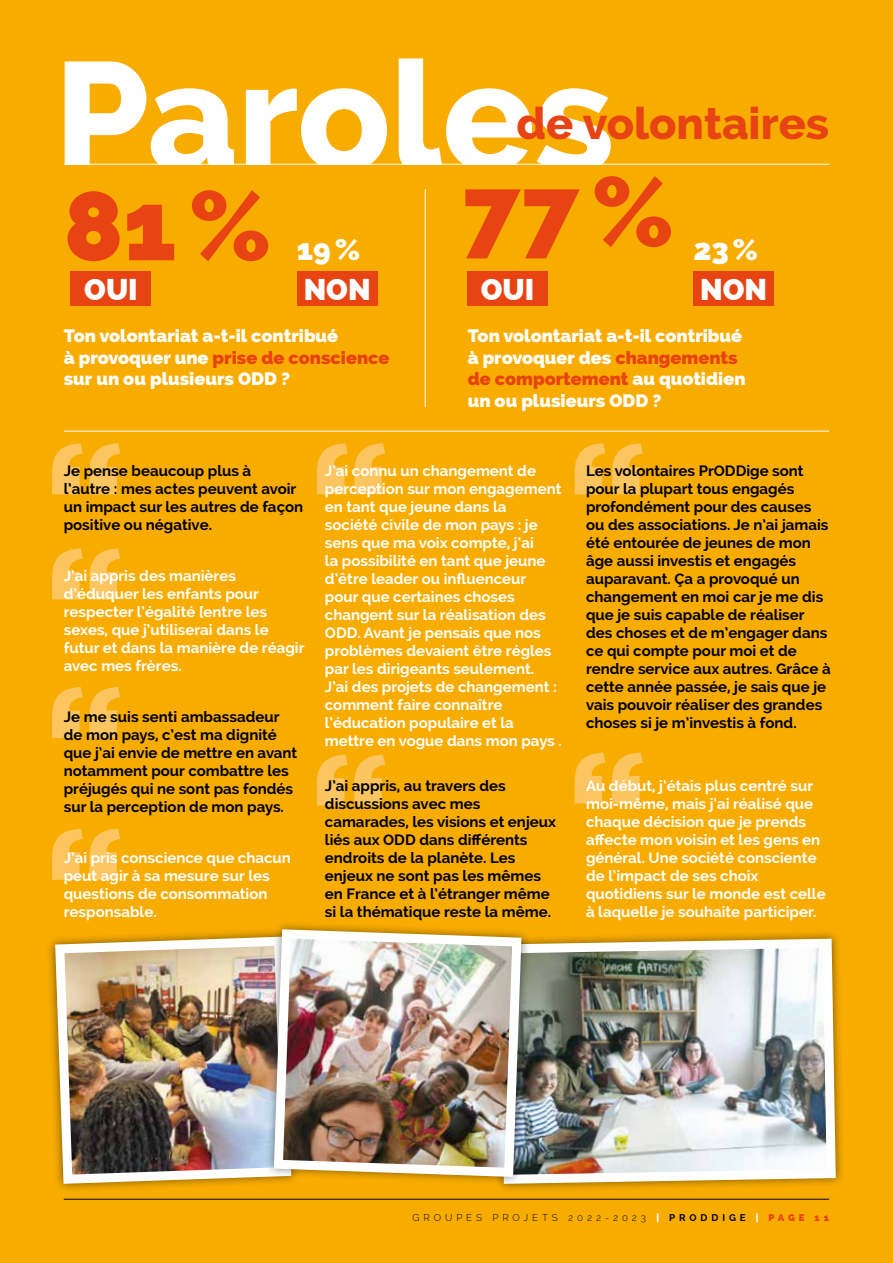
<style>
.page{position:relative;width:893px;height:1263px;background:#f8ac00}
.page>*{position:absolute;margin:0;border:0;box-sizing:border-box;transform-origin:0 0}
.t1{font:800 153px "Raleway";color:#fff}
.t2{font:800 97.2px "Raleway";color:#e74313}
.t3{font:800 45px "Raleway";color:#e74313}
.t4{font:800 30px "Raleway";color:#fff}
.t5{font:800 18px/21.6px "Raleway";color:#fff}
.t6{font:700 15px/18px "Raleway";color:#fff}
.t7{font:700 15px/18px "Raleway";color:#000}
.t8{font:300 9.75px "Raleway";letter-spacing:.4em;color:#000}
.s1{color:#e74313}
.s2{font-weight:800;color:#fff}
.s3{font-weight:700}
.s4{font-weight:800;color:#e74313}
</style>
<div class="page">
<hr style="left:64px;top:1199px;width:765px;height:1px;background:#000">
<img style="left:501px;top:934px;width:339px;height:254px">
<img style="left:51px;top:932px;width:214px;height:256px">
<div style="left:265px;top:920px;width:265px;height:266px;background:#000;opacity:.5"></div>
<img style="left:269px;top:925px;width:257px;height:256px">
<svg style="left:52px;top:443px;width:68px;height:51px"></svg>
<svg style="left:317px;top:443px;width:68px;height:51px"></svg>
<svg style="left:575px;top:443px;width:68px;height:51px"></svg>
<svg style="left:575px;top:752px;width:68px;height:51px"></svg>
<svg style="left:317px;top:755px;width:68px;height:51px"></svg>
<svg style="left:52px;top:548px;width:68px;height:51px"></svg>
<svg style="left:52px;top:687px;width:68px;height:51px"></svg>
<svg style="left:52px;top:829px;width:68px;height:51px"></svg>
<div style="left:71px;top:272px;width:80px;height:34px;background:#e74313"></div>
<div style="left:467px;top:272px;width:81px;height:34px;background:#e74313"></div>
<div style="left:297px;top:272px;width:81px;height:34px;background:#e74313"></div>
<div style="left:693px;top:272px;width:81px;height:34px;background:#e74313"></div>
<hr style="left:64px;top:431px;width:765px;height:1px;background:#fff">
<hr style="left:64px;top:164px;width:765px;height:1px;background:#fff">
<hr style="left:425px;top:189px;width:1px;height:218px;background:#fff">
<h1 class="t1" style="left:54px;top:29px;width:561px">Paroles</h1>
<h3 class="t3" style="left:517px;top:98px;width:314px">de volontaires</h3>
<h2 class="t2" style="left:64px;top:170px;width:209px">81 %</h2>
<h3 class="t4" style="left:297px;top:232px;width:65px">19 %</h3>
<h2 class="t2" style="left:462px;top:156px;width:213px">77 %</h2>
<h3 class="t4" style="left:693px;top:232px;width:66px">23 %</h3>
<h3 class="t4" style="left:84px;top:272px;width:55px">OUI</h3>
<h3 class="t4" style="left:304px;top:272px;width:69px">NON</h3>
<h3 class="t4" style="left:481px;top:272px;width:55px">OUI</h3>
<h3 class="t4" style="left:700px;top:272px;width:69px">NON</h3>
<p class="t5" style="left:468px;top:325px;width:279px">Ton volontariat a-t-il contribué à provoquer des <span class="s1">changements de comportement</span> au quotidien un ou plusieurs ODD ?</p>
<p class="t5" style="left:64px;top:325px;width:327px">Ton volontariat a-t-il contribué<br>à provoquer une <span class="s1">prise de conscience </span>sur un ou plusieurs ODD ?</p>
<p class="t7" style="left:64px;top:462px;width:241px">Je pense beaucoup plus à<br>l’autre : mes actes peuvent avoir un impact sur les autres de façon positive ou négative.</p>
<p class="t6" style="left:325px;top:462px;width:238px">J’ai connu un changement de perception sur mon engagement en tant que jeune dans la société civile de mon pays : je sens que ma voix compte, j’ai<br>la possibilité en tant que jeune d’être leader ou influenceur pour que certaines choses changent sur la réalisation des<br>ODD. Avant je pensais que nos problèmes devaient être régles par les dirigeants seulement.<br>J’ai des projets de changement : comment faire connaître l’éducation populaire et la mettre en vogue dans mon pays .</p>
<p class="t7" style="left:325px;top:777px;width:233px">J’ai appris, au travers des discussions avec mes camarades, les visions et enjeux liés aux ODD dans différents endroits de la planète. Les enjeux ne sont pas les mêmes en France et à l’étranger même si la thématique reste la même.</p>
<p class="t6" style="left:64px;top:567px;width:242px">J’ai appris des manières d’éduquer les enfants pour respecter l’égalité [entre les sexes, que j’utiliserai dans le futur et dans la manière de réagir avec mes frères.</p>
<p class="t7" style="left:64px;top:708px;width:235px">Je me suis senti ambassadeur de mon pays, c’est ma dignité que j’ai envie de mettre en avant notamment pour combattre les préjugés qui ne sont pas fondés sur la perception de mon pays.</p>
<p class="t6" style="left:64px;top:849px;width:229px">J’ai pris conscience que chacun peut agir à sa mesure sur les questions de consommation responsable.</p>
<p class="t7" style="left:586px;top:462px;width:246px">Les volontaires PrODDige sont pour la plupart tous engagés profondément pour des causes ou des associations. Je n’ai jamais été entourée de jeunes de mon âge aussi investis et engagés auparavant. Ça a provoqué un changement en moi car je me dis que je suis capable de réaliser des choses et de m’engager dans ce qui compte pour moi et de rendre service aux autres. Grâce à cette année passée, je sais que je vais pouvoir réaliser des grandes choses si je m’investis à fond.</p>
<p class="t6" style="left:586px;top:777px;width:241px">Au début, j’étais plus centré sur moi-même, mais j’ai réalisé que chaque décision que je prends affecte mon voisin et les gens en général. Une société consciente de l’impact de ses choix quotidiens sur le monde est celle à laquelle je souhaite participer.</p>
<p class="t8" style="left:412px;top:1212px;width:418px">GROUPES PROJETS 2022-2023 <span class="s2">|</span> <span class="s3">PRODDIGE</span> <span class="s2">|</span> <span class="s4">PAGE 11</span></p>
</div>
